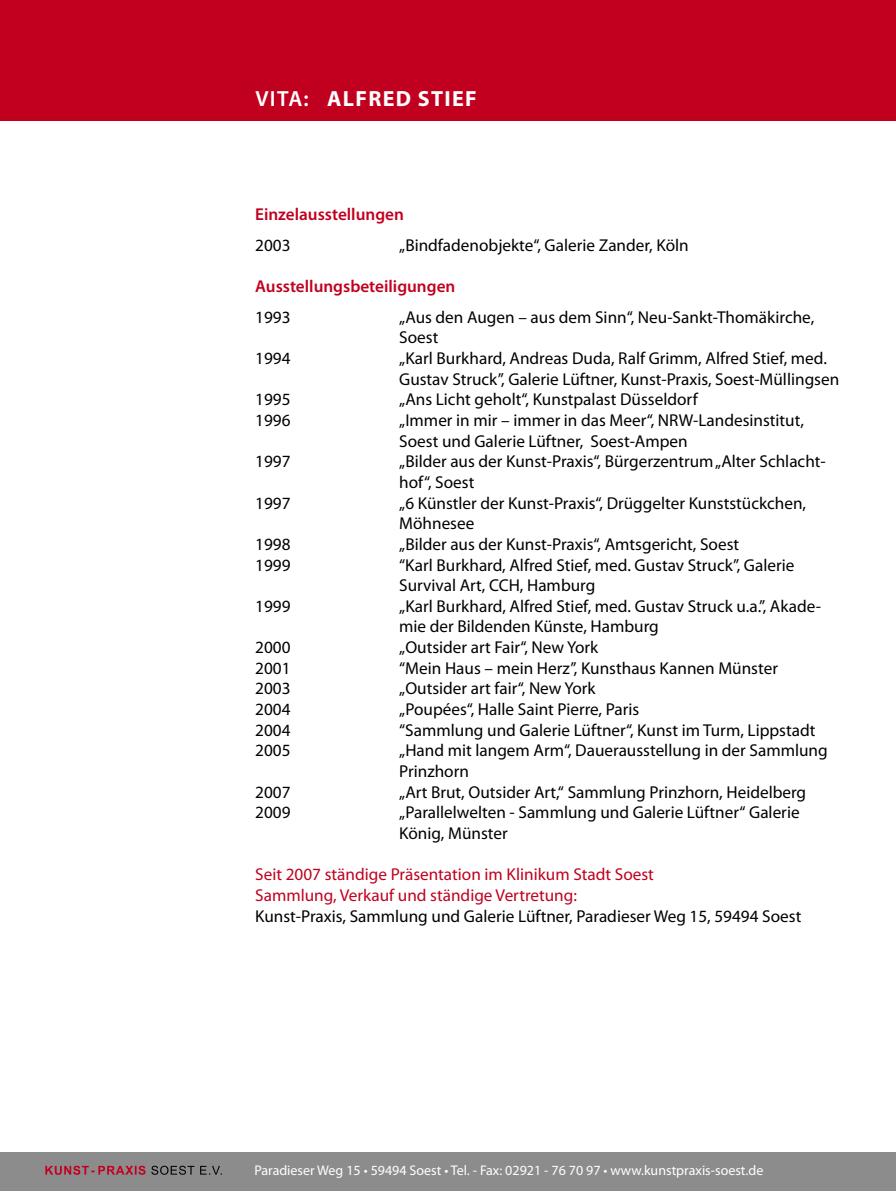
<style>
.page{position:relative;width:896px;height:1191px;background:#fff}
.page>*{position:absolute;margin:0;border:0;box-sizing:border-box;transform-origin:0 0}
.t1{font:700 22px "Myriad Pro";letter-spacing:.06em;color:#fff}
.t2{font:17.2px/20.6px "Myriad Pro";color:#000}
.t3{font:17.2px/20.6px "Myriad Pro";color:#c1001f}
.t4{font:600 17.2px "Myriad Pro";color:#c1001f}
.t5{font:14px "Myriad Pro";color:#fff}
.s1{font-weight:600}
</style>
<div class="page">
<div style="left:0;top:0;width:896px;height:120px;background:#c1001f"></div>
<div style="left:0;top:1152px;width:896px;height:39px;background:#8d8c8c"></div>
<svg style="left:45px;top:1165px;width:100px;height:9px"></svg>
<svg style="left:151px;top:1165px;width:71px;height:9px"></svg>
<p class="t1" style="left:255px;top:84px;width:223px"><span class="s1">Vita:</span> ALFRED STIEF</p>
<p class="t4" style="left:255px;top:203px;width:150px">Einzelausstellungen</p>
<p class="t2" style="left:255px;top:234px;width:37px">2003</p>
<p class="t2" style="left:399px;top:234px;width:291px">„Bindfadenobjekte“, Galerie Zander, Köln</p>
<p class="t4" style="left:255px;top:275px;width:202px">Ausstellungsbeteiligungen</p>
<p class="t2" style="left:255px;top:306px;width:37px">1993</p>
<p class="t2" style="left:399px;top:306px;width:416px">„Aus den Augen – aus dem Sinn“, Neu-Sankt-Thomäkirche,<br>Soest</p>
<p class="t2" style="left:255px;top:348px;width:37px">1994</p>
<p class="t2" style="left:399px;top:348px;width:441px">„Karl Burkhard, Andreas Duda, Ralf Grimm, Alfred Stief, med.<br>Gustav Struck”, Galerie Lüftner, Kunst-Praxis, Soest-Müllingsen</p>
<p class="t2" style="left:255px;top:389px;width:37px">1995</p>
<p class="t2" style="left:399px;top:389px;width:300px">„Ans Licht geholt“, Kunstpalast Düsseldorf</p>
<p class="t2" style="left:255px;top:409px;width:37px">1996</p>
<p class="t2" style="left:399px;top:409px;width:406px">„Immer in mir – immer in das Meer“, NRW-Landesinstitut,<br>Soest und Galerie Lüftner, Soest-Ampen</p>
<p class="t2" style="left:255px;top:451px;width:37px">1997</p>
<p class="t2" style="left:399px;top:451px;width:428px">„Bilder aus der Kunst-Praxis“, Bürgerzentrum „Alter Schlacht&shy;hof“, Soest</p>
<p class="t2" style="left:255px;top:492px;width:37px">1997</p>
<p class="t2" style="left:399px;top:492px;width:408px">„6 Künstler der Kunst-Praxis“, Drüggelter Kunststückchen,<br>Möhnesee</p>
<p class="t2" style="left:255px;top:533px;width:37px">1998</p>
<p class="t2" style="left:399px;top:533px;width:341px">„Bilder aus der Kunst-Praxis“, Amtsgericht, Soest</p>
<p class="t2" style="left:255px;top:554px;width:37px">1999</p>
<p class="t2" style="left:399px;top:554px;width:397px">“Karl Burkhard, Alfred Stief, med. Gustav Struck”, Galerie<br>Survival Art, CCH, Hamburg</p>
<p class="t2" style="left:255px;top:595px;width:37px">1999</p>
<p class="t2" style="left:399px;top:595px;width:423px">„Karl Burkhard, Alfred Stief, med. Gustav Struck u.a.”, Akade&shy;mie der Bildenden Künste, Hamburg</p>
<p class="t2" style="left:255px;top:637px;width:37px">2000</p>
<p class="t2" style="left:399px;top:637px;width:200px">„Outsider art Fair“, New York</p>
<p class="t2" style="left:255px;top:657px;width:37px">2001</p>
<p class="t2" style="left:399px;top:657px;width:380px">“Mein Haus – mein Herz”, Kunsthaus Kannen Münster</p>
<p class="t2" style="left:255px;top:678px;width:37px">2003</p>
<p class="t2" style="left:399px;top:678px;width:198px">„Outsider art fair“, New York</p>
<p class="t2" style="left:255px;top:698px;width:37px">2004</p>
<p class="t2" style="left:399px;top:698px;width:242px">„Poupées“, Halle Saint Pierre, Paris</p>
<p class="t2" style="left:255px;top:719px;width:37px">2004</p>
<p class="t2" style="left:399px;top:719px;width:418px">“Sammlung und Galerie Lüftner“, Kunst im Turm, Lippstadt</p>
<p class="t2" style="left:255px;top:740px;width:37px">2005</p>
<p class="t2" style="left:399px;top:740px;width:430px">„Hand mit langem Arm“, Dauerausstellung in der Sammlung<br>Prinzhorn</p>
<p class="t2" style="left:255px;top:781px;width:37px">2007</p>
<p class="t2" style="left:399px;top:781px;width:408px">„Art Brut, Outsider Art,“ Sammlung Prinzhorn, Heidelberg</p>
<p class="t2" style="left:255px;top:802px;width:37px">2009</p>
<p class="t2" style="left:399px;top:802px;width:402px">„Parallelwelten - Sammlung und Galerie Lüftner“ Galerie<br>König, Münster</p>
<p class="t3" style="left:255px;top:864px;width:400px">Seit 2007 ständige Präsentation im Klinikum Stadt Soest<br>Sammlung, Verkauf und ständige Vertretung:</p>
<p class="t2" style="left:255px;top:905px;width:548px">Kunst-Praxis, Sammlung und Galerie Lüftner, Paradieser Weg 15, 59494 Soest</p>
<p class="t5" style="left:254px;top:1161px;width:510px">Paradieser Weg 15 • 59494 Soest • Tel. - Fax: 02921 - 76 70 97 • www.kunstpraxis-soest.de</p>
</div>
